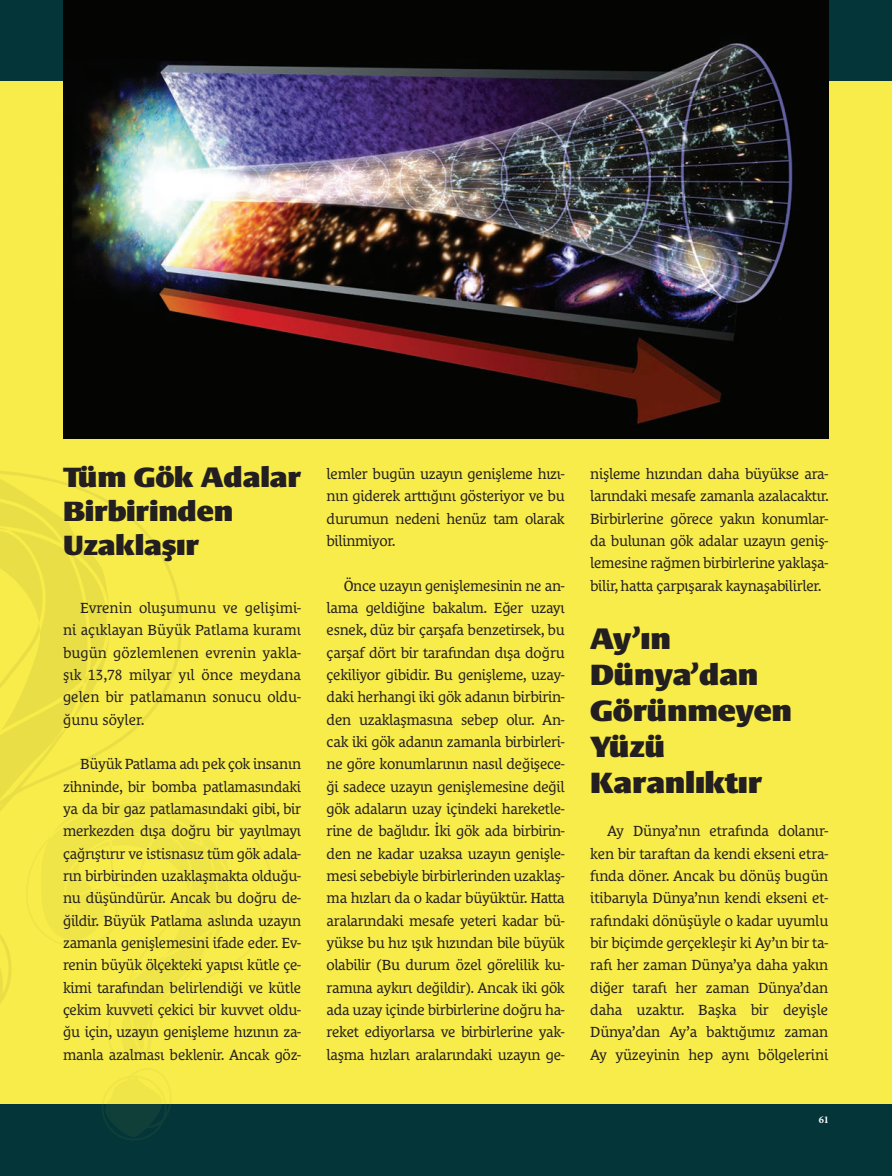
<style>
.page{position:relative;width:892px;height:1176px;background:#fff}
.page>*{position:absolute;margin:0;border:0;box-sizing:border-box;transform-origin:0 0}
.t1{font:900 30px/36px "Le Monde Sans Pro";letter-spacing:-.01em;color:#231f20}
.t2{font:900 28.5px/34.2px "Le Monde Sans Pro";letter-spacing:-.01em;color:#231f20}
.t3{font:15px/22.4px "Le Monde Courrier Pro";letter-spacing:-.02em;color:#231f20;text-align:justify}
.t4{font:700 10.35px "Minion Pro";color:#fff}
</style>
<div class="page">
<div style="left:0;top:1103px;width:891px;height:73px;background:#043639"></div>
<div style="left:0;top:0;width:891px;height:81px;background:#043639"></div>
<div style="left:0;top:81px;width:891px;height:1022px;background:#f8ec4a"></div>
<svg style="left:0;top:471px;width:182px;height:532px"></svg>
<svg style="left:26px;top:799px;width:247px;height:341px"></svg>
<img style="left:63px;top:16px;width:765px;height:423px">
<div style="left:63px;top:0;width:765px;height:16px;background:#040503"></div>
<h2 class="t2" style="left:63px;top:457px;width:239px">Tüm Gök Adalar<br>Birbirinden<br>Uzaklaşır</h2>
<p class="t3" style="left:63px;top:595px;width:239px;text-indent:17px">Evrenin oluşumunu ve gelişimi&shy;ni açıklayan Büyük Patlama kuramı bugün gözlemlenen evrenin yakla&shy;şık 13,78 milyar yıl önce meydana gelen bir patlamanın sonucu oldu&shy;ğunu söyler.</p>
<p class="t3" style="left:63px;top:751px;width:239px;text-indent:17px">Büyük Patlama adı pek çok insanın zihninde, bir bomba patlamasındaki ya da bir gaz patlamasındaki gibi, bir merkezden dışa doğru bir yayılmayı çağrıştırır ve istisnasız tüm gök adala&shy;rın birbirinden uzaklaşmakta olduğu&shy;nu düşündürür. Ancak bu doğru de&shy;ğildir. Büyük Patlama aslında uzayın zamanla genişlemesini ifade eder. Ev&shy;renin büyük ölçekteki yapısı kütle çe&shy;kimi tarafından belirlendiği ve kütle çekim kuvveti çekici bir kuvvet oldu&shy;ğu için, uzayın genişleme hızının za&shy;manla azalması beklenir. Ancak göz-</p>
<p class="t3" style="left:326px;top:461px;width:239px">lemler bugün uzayın genişleme hızı&shy;nın giderek arttığını gösteriyor ve bu durumun nedeni henüz tam olarak bilinmiyor.</p>
<p class="t3" style="left:326px;top:572px;width:239px;text-indent:17px">Önce uzayın genişlemesinin ne an&shy;lama geldiğine bakalım. Eğer uzayı esnek, düz bir çarşafa benzetirsek, bu çarşaf dört bir tarafından dışa doğru çekiliyor gibidir. Bu genişleme, uzay&shy;daki herhangi iki gök adanın birbirin&shy;den uzaklaşmasına sebep olur. An&shy;cak iki gök adanın zamanla birbirleri&shy;ne göre konumlarının nasıl değişece&shy;ği sadece uzayın genişlemesine değil gök adaların uzay içindeki hareketle&shy;rine de bağlıdır. İki gök ada birbirin&shy;den ne kadar uzaksa uzayın genişle&shy;mesi sebebiyle birbirlerinden uzaklaş&shy;ma hızları da o kadar büyüktür. Hatta aralarındaki mesafe yeteri kadar bü&shy;yükse bu hız ışık hızından bile büyük olabilir (Bu durum özel görelilik ku&shy;ramına aykırı değildir). Ancak iki gök ada uzay içinde birbirlerine doğru ha&shy;reket ediyorlarsa ve birbirlerine yak&shy;laşma hızları aralarındaki uzayın ge-</p>
<p class="t3" style="left:590px;top:461px;width:240px">nişleme hızından daha büyükse ara&shy;larındaki mesafe zamanla azalacaktır.<br>Birbirlerine görece yakın konumlar&shy;da bulunan gök adalar uzayın geniş&shy;lemesine rağmen birbirlerine yaklaşa&shy;bilir, hatta çarpışarak kaynaşabilirler.</p>
<h1 class="t1" style="left:590px;top:618px;width:203px">Ay’ın<br>Dünya’dan<br>Görünmeyen<br>Yüzü<br>Karanlıktır</h1>
<p class="t3" style="left:590px;top:818px;width:239px;text-indent:17px">Ay Dünya’nın etrafında dolanır&shy;ken bir taraftan da kendi ekseni etra&shy;fında döner. Ancak bu dönüş bugün itibarıyla Dünya’nın kendi ekseni et&shy;rafındaki dönüşüyle o kadar uyumlu bir biçimde gerçekleşir ki Ay’ın bir ta&shy;rafı her zaman Dünya’ya daha yakın diğer tarafı her zaman Dünya’dan daha uzaktır. Başka bir deyişle Dünya’dan Ay’a baktığımız zaman Ay yüzeyinin hep aynı bölgelerini</p>
<p class="t4" style="left:818px;top:1112px;width:11px">61</p>
</div>
